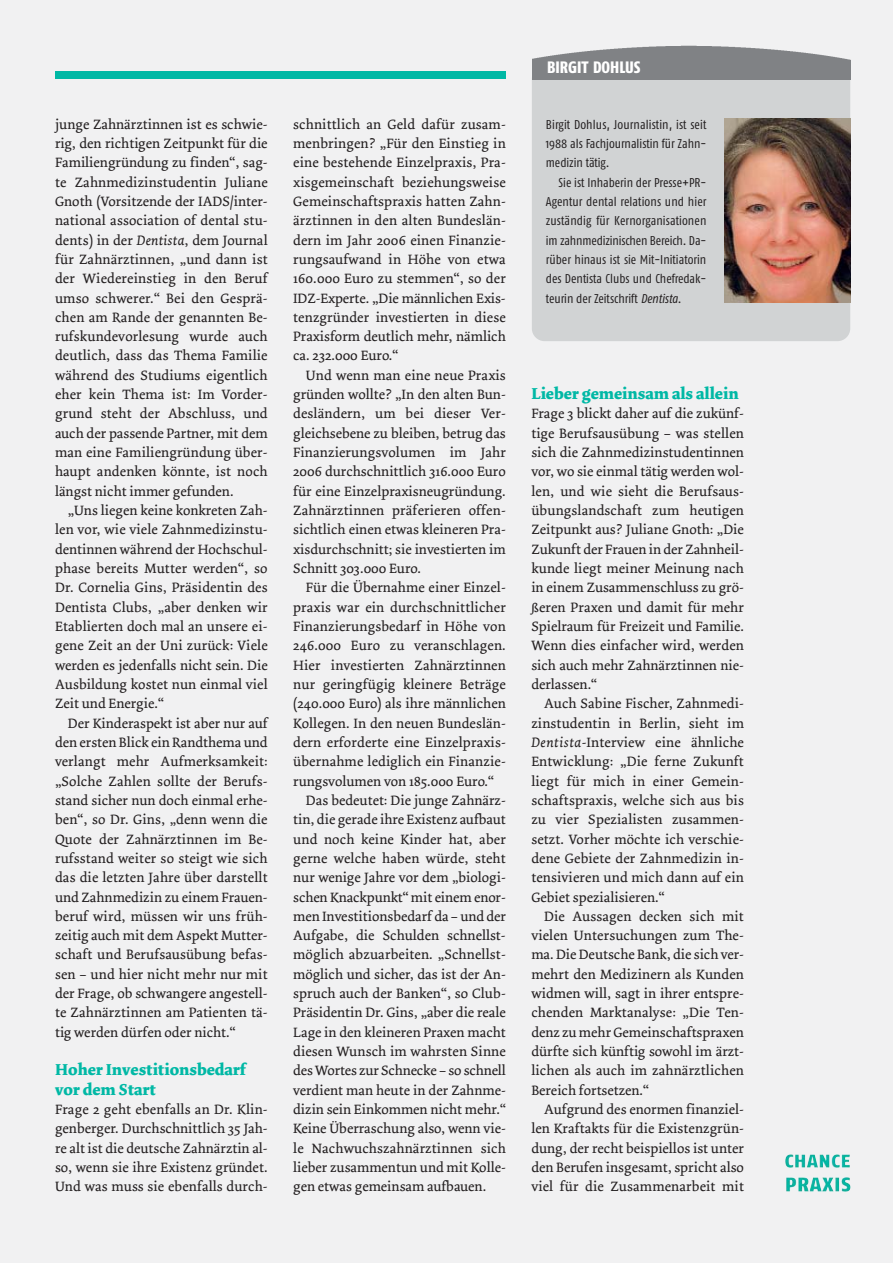
<style>
.page{position:relative;width:893px;height:1263px;background:#fff}
.page>*{position:absolute;margin:0;border:0;box-sizing:border-box;transform-origin:0 0}
.t1{font:700 16.5px/19.4px "Dolly";color:#00b8a5}
.t2{font:16.5px "Fago Co Exb Lf";color:#fff}
.t3{font:14.25px/19.4px "Dolly";color:#231f20;text-align:justify}
.t4{font:12.75px/19.4px "Fago Co";color:#231f20;text-align:justify}
.s1{font-style:italic}
</style>
<div class="page">
<div style="left:0;top:1px;width:893px;height:1262px;background:#f1f1f2"></div>
<svg style="left:786px;top:1155px;width:7px;height:13px"></svg>
<div style="left:55px;top:71px;width:451px;height:8px;background:#00b8a5"></div>
<div style="left:532px;top:66px;width:318px;height:275px;background:#d1d3d4;border-radius:13px"></div>
<div style="left:532px;top:33px;width:318px;height:46px;background:#808285"></div>
<img style="left:532px;top:33px;width:319px;height:27px">
<img style="left:724px;top:118px;width:126px;height:184px">
<p class="t3" style="left:55px;top:116px;width:214px">junge Zahnärztinnen ist es schwie&shy;rig, den richtigen Zeitpunkt für die Familiengründung zu finden“, sag&shy;te Zahnmedizinstudentin Juliane Gnoth (Vorsitzende der IADS/inter&shy;national association of dental stu&shy;dents) in der <span class="s1">Dentista</span>, dem Journal für Zahnärztinnen, „und dann ist der Wiedereinstieg in den Beruf umso schwerer.“ Bei den Gesprä&shy;chen am Rande der genannten Be&shy;rufskundevorlesung wurde auch deutlich, dass das Thema Familie während des Studiums eigentlich eher kein Thema ist: Im Vorder&shy;grund steht der Abschluss, und auch der passende Partner, mit dem man eine Familiengründung über&shy;haupt andenken könnte, ist noch längst nicht immer gefunden.</p>
<p class="t3" style="left:55px;top:502px;width:214px;text-indent:13px">„Uns liegen keine konkreten Zah&shy;len vor, wie viele Zahnmedizinstu&shy;dentinnen während der Hochschul&shy;phase bereits Mutter werden“, so Dr. Cornelia Gins, Präsidentin des Dentista Clubs, „aber denken wir Etablierten doch mal an unsere ei&shy;gene Zeit an der Uni zurück: Viele werden es jedenfalls nicht sein. Die Ausbildung kostet nun einmal viel Zeit und Energie.“</p>
<p class="t3" style="left:55px;top:714px;width:214px;text-indent:13px">Der Kinderaspekt ist aber nur auf den ersten Blick ein Randthema und verlangt mehr Aufmerksamkeit: „Solche Zahlen sollte der Berufs&shy;stand sicher nun doch einmal erhe&shy;ben“, so Dr. Gins, „denn wenn die Quote der Zahnärztinnen im Be&shy;rufsstand weiter so steigt wie sich das die letzten Jahre über darstellt und Zahnmedizin zu einem Frauen&shy;beruf wird, müssen wir uns früh&shy;zeitig auch mit dem Aspekt Mutter&shy;schaft und Berufsausübung befas&shy;sen – und hier nicht mehr nur mit der Frage, ob schwangere angestell&shy;te Zahnärztinnen am Patienten tä&shy;tig werden dürfen oder nicht.“</p>
<p class="t1" style="left:55px;top:1062px;width:192px">Hoher Investitionsbedarf vor dem Start</p>
<p class="t3" style="left:55px;top:1101px;width:214px">Frage 2 geht ebenfalls an Dr. Klin&shy;genberger. Durchschnittlich 35 Jah&shy;re alt ist die deutsche Zahnärztin al&shy;so, wenn sie ihre Existenz gründet.<br>Und was muss sie ebenfalls durch-</p>
<p class="t3" style="left:293px;top:116px;width:214px">schnittlich an Geld dafür zusam&shy;menbringen? „Für den Einstieg in eine bestehende Einzelpraxis, Pra&shy;xisgemeinschaft beziehungsweise Gemeinschaftspraxis hatten Zahn&shy;ärztinnen in den alten Bundeslän&shy;dern im Jahr 2006 einen Finanzie&shy;rungsaufwand in Höhe von etwa 160.000 Euro zu stemmen“, so der IDZ-Experte. „Die männlichen Exis&shy;tenzgründer investierten in diese Praxisform deutlich mehr, nämlich ca. 232.000 Euro.“</p>
<p class="t3" style="left:293px;top:367px;width:214px;text-indent:13px">Und wenn man eine neue Praxis gründen wollte? „In den alten Bun&shy;desländern, um bei dieser Ver&shy;gleichsebene zu bleiben, betrug das Finanzierungsvolumen im Jahr 2006 durchschnittlich 316.000 Euro für eine Einzelpraxisneugründung.<br>Zahnärztinnen präferieren offen&shy;sichtlich einen etwas kleineren Pra&shy;xisdurchschnitt; sie investierten im Schnitt 303.000 Euro.</p>
<p class="t3" style="left:306px;top:579px;width:201px">Für die Übernahme einer Einzel-</p>
<p class="t3" style="left:293px;top:599px;width:214px">praxis war ein durchschnittlicher</p>
<p class="t3" style="left:293px;top:618px;width:214px">Finanzierungsbedarf in Höhe von</p>
<p class="t3" style="left:293px;top:637px;width:214px">246.000 Euro zu veranschlagen.</p>
<p class="t3" style="left:293px;top:656px;width:214px">Hier investierten Zahnärztinnen</p>
<p class="t3" style="left:293px;top:676px;width:214px">nur geringfügig kleinere Beträge</p>
<p class="t3" style="left:293px;top:695px;width:214px">(240.000 Euro) als ihre männlichen</p>
<p class="t3" style="left:293px;top:714px;width:214px">Kollegen. In den neuen Bundeslän-</p>
<p class="t3" style="left:293px;top:734px;width:214px">dern erforderte eine Einzelpraxis-</p>
<p class="t3" style="left:293px;top:753px;width:214px">übernahme lediglich ein Finanzie-</p>
<p class="t3" style="left:293px;top:772px;width:202px">rungsvolumen von 185.000 Euro.“</p>
<p class="t3" style="left:306px;top:792px;width:201px">Das bedeutet: Die junge Zahnärz-</p>
<p class="t3" style="left:293px;top:811px;width:214px">tin, die gerade ihre Existenz aufbaut</p>
<p class="t3" style="left:293px;top:830px;width:214px">und noch keine Kinder hat, aber</p>
<p class="t3" style="left:293px;top:850px;width:214px">gerne welche haben würde, steht</p>
<p class="t3" style="left:293px;top:869px;width:214px">nur wenige Jahre vor dem „biologi-</p>
<p class="t3" style="left:293px;top:888px;width:214px">schen Knackpunkt“ mit einem enor-</p>
<p class="t3" style="left:293px;top:908px;width:214px">men Investitionsbedarf da – und der</p>
<p class="t3" style="left:293px;top:927px;width:214px">Aufgabe, die Schulden schnellst-</p>
<p class="t3" style="left:293px;top:946px;width:214px">möglich abzuarbeiten. „Schnellst-</p>
<p class="t3" style="left:293px;top:966px;width:214px">möglich und sicher, das ist der An-</p>
<p class="t3" style="left:293px;top:985px;width:214px">spruch auch der Banken“, so Club-</p>
<p class="t3" style="left:293px;top:1004px;width:214px">Präsidentin Dr. Gins, „aber die reale</p>
<p class="t3" style="left:293px;top:1024px;width:214px">Lage in den kleineren Praxen macht</p>
<p class="t3" style="left:293px;top:1043px;width:214px">diesen Wunsch im wahrsten Sinne</p>
<p class="t3" style="left:293px;top:1062px;width:214px">des Wortes zur Schnecke – so schnell</p>
<p class="t3" style="left:293px;top:1082px;width:214px">verdient man heute in der Zahnme-</p>
<p class="t3" style="left:293px;top:1101px;width:214px">dizin sein Einkommen nicht mehr.“</p>
<p class="t3" style="left:293px;top:1120px;width:214px">Keine Überraschung also, wenn vie-</p>
<p class="t3" style="left:293px;top:1139px;width:214px">le Nachwuchszahnärztinnen sich</p>
<p class="t3" style="left:293px;top:1159px;width:214px">lieber zusammentun und mit Kolle-</p>
<p class="t3" style="left:293px;top:1178px;width:195px">gen etwas gemeinsam aufbauen.</p>
<p class="t2" style="left:547px;top:62px;width:95px">BIRGIT DOHLUS</p>
<p class="t4" style="left:546px;top:116px;width:162px">Birgit Dohlus, Journalistin, ist seit 1988 als Fachjournalistin für Zahn&shy;medizin tätig.</p>
<p class="t4" style="left:546px;top:174px;width:162px;text-indent:13px">Sie ist Inhaberin der Presse+PR-Agentur dental relations und hier zuständig für Kernorganisationen im zahnmedizinischen Bereich. Da&shy;rüber hinaus ist sie Mit-Initiatorin des Dentista Clubs und Chefredak&shy;teurin der Zeitschrift <span class="s1">Dentista</span>.</p>
<p class="t1" style="left:531px;top:385px;width:209px">Lieber gemeinsam als allein</p>
<p class="t3" style="left:531px;top:405px;width:214px">Frage 3 blickt daher auf die zukünf&shy;tige Berufsausübung – was stellen sich die Zahnmedizinstudentinnen vor, wo sie einmal tätig werden wol&shy;len, und wie sieht die Berufsaus&shy;übungslandschaft zum heutigen Zeitpunkt aus? Juliane Gnoth: „Die Zukunft der Frauen in der Zahnheil&shy;kunde liegt meiner Meinung nach in einem Zusammenschluss zu grö&shy;ßeren Praxen und damit für mehr Spielraum für Freizeit und Familie.<br>Wenn dies einfacher wird, werden sich auch mehr Zahnärztinnen nie&shy;derlassen.“</p>
<p class="t3" style="left:531px;top:695px;width:214px;text-indent:13px">Auch Sabine Fischer, Zahnmedi&shy;zinstudentin in Berlin, sieht im <span class="s1">Dentista</span>-Interview eine ähnliche Entwicklung: „Die ferne Zukunft liegt für mich in einer Gemein&shy;schaftspraxis, welche sich aus bis zu vier Spezialisten zusammen&shy;setzt. Vorher möchte ich verschie&shy;dene Gebiete der Zahnmedizin in&shy;tensivieren und mich dann auf ein Gebiet spezialisieren.“</p>
<p class="t3" style="left:531px;top:908px;width:214px;text-indent:13px">Die Aussagen decken sich mit vielen Untersuchungen zum The&shy;ma. Die Deutsche Bank, die sich ver&shy;mehrt den Medizinern als Kunden widmen will, sagt in ihrer entspre&shy;chenden Marktanalyse: „Die Ten&shy;denz zu mehr Gemeinschaftspraxen dürfte sich künftig sowohl im ärzt&shy;lichen als auch im zahnärztlichen Bereich fortsetzen.“</p>
<p class="t3" style="left:531px;top:1101px;width:214px;text-indent:13px">Aufgrund des enormen finanziel&shy;len Kraftakts für die Existenzgrün&shy;dung, der recht beispiellos ist unter den Berufen insgesamt, spricht also viel für die Zusammenarbeit mit</p>
</div>
